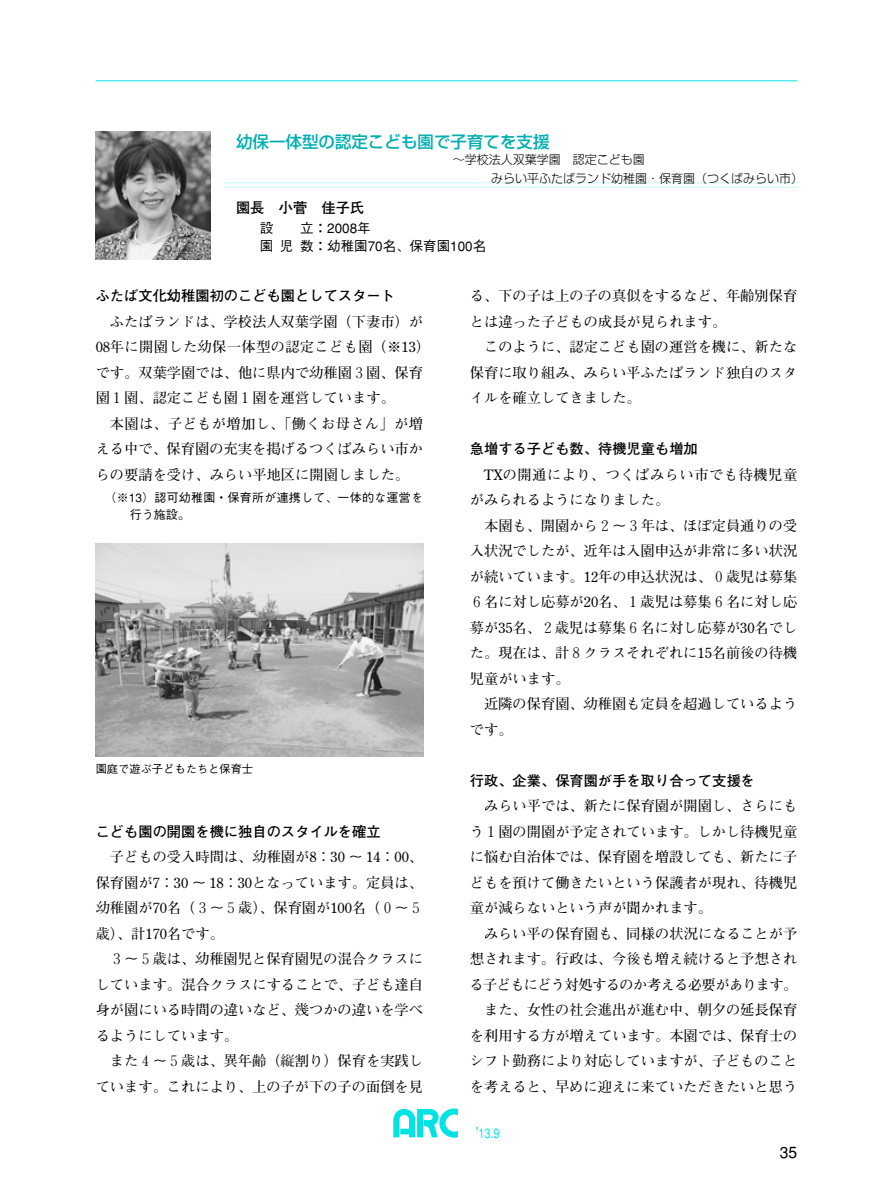
<style>
.page{position:relative;width:893px;height:1191px;background:#fff}
.page>*{position:absolute;margin:0;border:0;box-sizing:border-box;transform-origin:0 0}
.t1{font:16.5px "Shin Go Medium 83 pv RKSJ H";color:#00aeaf}
.t2{font:15.75px "Gothic BBB Medium 83 pv RKSJ H";color:#000}
.t3{font:14.25px/25.5px "Futo Min A101 Bold 83 pv RKSJ H";color:#000;text-align:justify}
.t4{font:14.25px "Futo Go B101 Bold 83 pv RKSJ H";color:#000}
.t5{font:14.25px/25.5px "Futo Min A101 Bold 83 pv RKSJ H";letter-spacing:.035em;color:#000}
.t6{font:13.5px/18px "Gothic BBB Medium 83 pv RKSJ H";color:#000}
.t7{font:13.5px "Gothic BBB Medium 83 pv RKSJ H";color:#00e3e5;scale:.8 1}
.t8{font:12px/19.5px "Shin Go Light 83 pv RKSJ H";color:#000}
.t9{font:12px/16.5px "Gothic BBB Medium 83 pv RKSJ H";letter-spacing:.02em;color:#000}
.t10{font:11.25px "Gothic BBB Medium 83 pv RKSJ H";color:#000}
</style>
<div class="page">
<svg style="left:393px;top:1108px;width:65px;height:29px"></svg>
<hr style="left:96px;top:80px;width:701px;height:1px;background:#00e3e5">
<img style="left:96px;top:543px;width:327px;height:213px">
<hr style="left:223px;top:182px;width:574px;height:1px;background:#c9f5f6">
<hr style="left:223px;top:187px;width:574px;height:1px;background:#c9f5f6">
<img style="left:96px;top:132px;width:114px;height:127px">
<p class="t1" style="left:236px;top:136px;width:315px">幼保一体型の認定こども園で子育てを支援</p>
<p class="t8" style="left:491px;top:151px;width:313px;text-indent:-39px">～学校法人双葉学園　認定こども園<br>みらい平ふたばランド幼稚園・保育園（つくばみらい市）</p>
<p class="t4" style="left:236px;top:202px;width:130px">園長　小菅　佳子氏</p>
<p class="t6" style="left:260px;top:221px;width:228px">設　　立：2008年<br>園 児 数：幼稚園70名、保育園100名</p>
<p class="t4" style="left:96px;top:290px;width:301px">ふたば文化幼稚園初のこども園としてスタート</p>
<p class="t3" style="left:96px;top:310px;width:336px;text-align:left;text-indent:14px">ふたばランドは、学校法人双葉学園（下妻市）が<br>08年に開園した幼保一体型の認定こども園（※13）です。双葉学園では、他に県内で幼稚園３園、保育園１園、認定こども園１園を運営しています。</p>
<p class="t3" style="left:96px;top:412px;width:329px;text-indent:14px">本園は、子どもが増加し、「働くお母さん」が増える中で、保育園の充実を掲げるつくばみらい市からの要請を受け、みらい平地区に開園しました。</p>
<p class="t9" style="left:130px;top:491px;width:295px;text-indent:-25px">（※13）認可幼稚園・保育所が連携して、一体的な運営を行う施設。</p>
<p class="t10" style="left:96px;top:764px;width:159px">園庭で遊ぶ子どもたちと保育士</p>
<p class="t4" style="left:96px;top:826px;width:286px">こども園の開園を機に独自のスタイルを確立</p>
<p class="t3" style="left:96px;top:846px;width:329px;text-indent:14px">子どもの受入時間は、幼稚園が8：30 ～ 14：00、保育園が7：30 ～ 18：30となっています。定員は、幼稚園が70名（３～５歳）、保育園が100名（０～５歳）、計170名です。</p>
<p class="t3" style="left:96px;top:948px;width:329px;text-indent:14px">３～５歳は、幼稚園児と保育園児の混合クラスにしています。混合クラスにすることで、子ども達自身が園にいる時間の違いなど、幾つかの違いを学べるようにしています。</p>
<p class="t3" style="left:96px;top:1050px;width:329px;text-align:right">また４～５歳は、異年齢（縦割り）保育を実践しています。これにより、上の子が下の子の面倒を見</p>
<p class="t3" style="left:470px;top:285px;width:329px">る、下の子は上の子の真似をするなど、年齢別保育とは違った子どもの成長が見られます。</p>
<p class="t3" style="left:470px;top:336px;width:329px;text-indent:14px">このように、認定こども園の運営を機に、新たな保育に取り組み、みらい平ふたばランド独自のスタイルを確立してきました。</p>
<p class="t4" style="left:470px;top:443px;width:229px">急増する子ども数、待機児童も増加</p>
<p class="t5" style="left:470px;top:463px;width:329px;text-indent:14px">TXの開通により、つくばみらい市でも待機児童がみられるようになりました。</p>
<p class="t3" style="left:470px;top:514px;width:329px;text-indent:14px">本園も、開園から２～３年は、ほぼ定員通りの受入状況でしたが、近年は入園申込が非常に多い状況が続いています。12年の申込状況は、０歳児は募集６名に対し応募が20名、１歳児は募集６名に対し応募が35名、２歳児は募集６名に対し応募が30名でした。現在は、計８クラスそれぞれに15名前後の待機児童がいます。</p>
<p class="t3" style="left:470px;top:693px;width:329px;text-indent:14px">近隣の保育園、幼稚園も定員を超過しているようです。</p>
<p class="t4" style="left:470px;top:775px;width:286px">行政、企業、保育園が手を取り合って支援を</p>
<p class="t3" style="left:470px;top:795px;width:329px;text-indent:14px">みらい平では、新たに保育園が開園し、さらにもう１園の開園が予定されています。しかし待機児童に悩む自治体では、保育園を増設しても、新たに子どもを預けて働きたいという保護者が現れ、待機児童が減らないという声が聞かれます。</p>
<p class="t3" style="left:470px;top:922px;width:329px;text-align:right">みらい平の保育園も、同様の状況になることが予想されます。行政は、今後も増え続けると予想される子どもにどう対処するのか考える必要があります。また、女性の社会進出が進む中、朝夕の延長保育を利用する方が増えています。本園では、保育士のシフト勤務により対応していますが、子どものことを考えると、早めに迎えに来ていただきたいと思う</p>
<p class="t7" style="left:476px;top:1128px;width:31px">’13.9</p>
<p class="t2" style="left:780px;top:1146px;width:19px">35</p>
</div>
